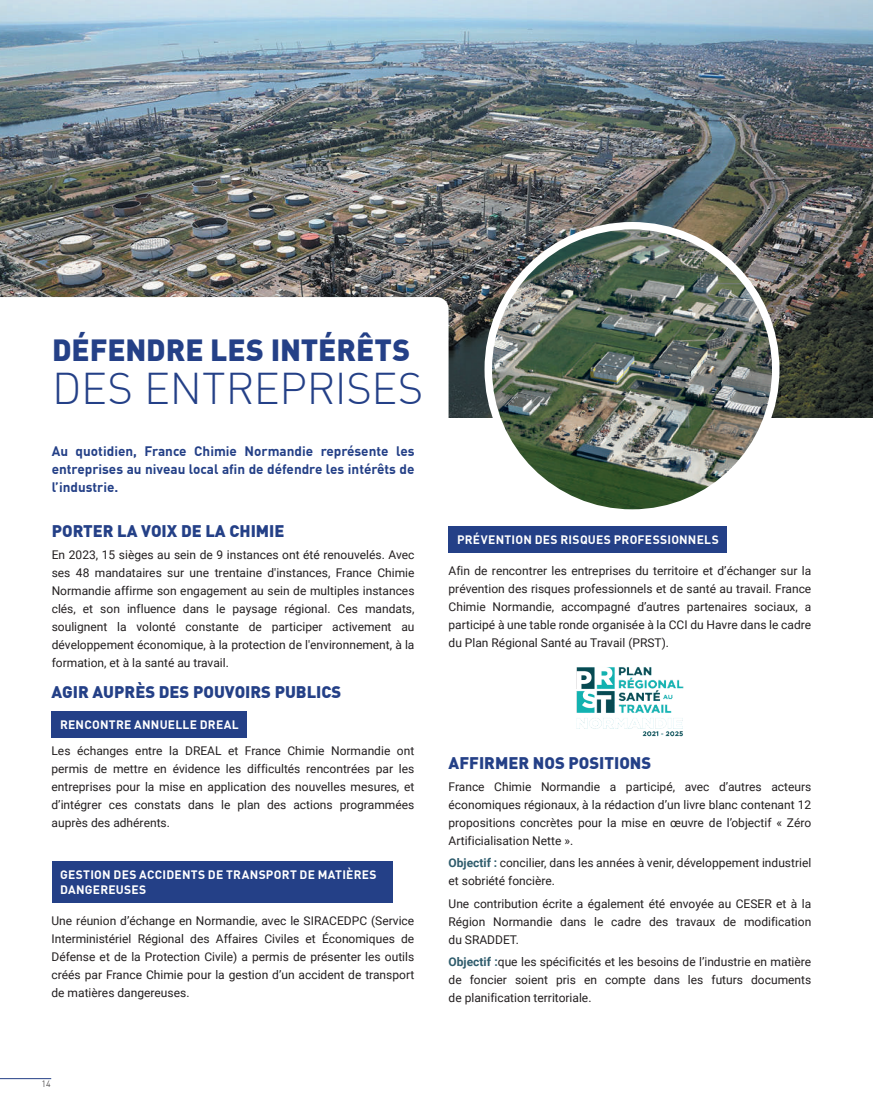
<style>
.page{position:relative;width:873px;height:1106px;background:#fff}
.page>*{position:absolute;margin:0;border:0;box-sizing:border-box;transform-origin:0 0}
.t1{font:300 43.5px "DIN Offc";letter-spacing:-.01em;color:#244087}
.t2{font:900 30px "DIN Offc";letter-spacing:-.005em;color:#244087}
.t3{font:900 16.5px "DIN Offc";color:#244087}
.t4{font:700 13.5px/18px "DIN Offc";color:#244087;text-align:justify}
.t5{font:12px/18px "Roboto";color:#231f20;text-align:justify}
.t6{font:700 12px/15px "DIN Offc";letter-spacing:.02em;color:#fff}
.t7{font:300 9px "DIN Offc";color:#231f20}
.s1{font-weight:700;color:#2f5c6c}
</style>
<div class="page">
<hr style="left:0;top:1078px;width:51px;height:1px;background:#244087">
<img style="left:0;top:0;width:872px;height:418px">
<svg style="left:0;top:297px;width:448px;height:121px"></svg>
<div style="left:51px;top:711px;width:196px;height:26px;background:#244087"></div>
<div style="left:51px;top:861px;width:341px;height:41px;background:#244087"></div>
<img style="left:488px;top:226px;width:287px;height:287px;border-radius:144px">
<div style="left:484px;top:222px;width:295px;height:295px;border:8px solid #fff;border-radius:50%"></div>
<img style="left:576px;top:667px;width:108px;height:70px">
<div style="left:448px;top:526px;width:279px;height:27px;background:#244087"></div>
<h2 class="t2" style="left:52px;top:329px;width:359px">DÉFENDRE LES INTÉRÊTS</h2>
<h1 class="t1" style="left:52px;top:361px;width:372px">DES ENTREPRISES</h1>
<p class="t4" style="left:52px;top:441px;width:364px">Au quotidien, France Chimie Normandie représente les entreprises au niveau local afin de défendre les intérêts de l’industrie.</p>
<h3 class="t3" style="left:52px;top:519px;width:234px">PORTER LA VOIX DE LA CHIMIE</h3>
<p class="t5" style="left:52px;top:545px;width:364px">En 2023, 15 sièges au sein de 9 instances ont été renouvelés. Avec ses 48 mandataires sur une trentaine d'instances, France Chimie Normandie affirme son engagement au sein de multiples instances clés, et son influence dans le paysage régional. Ces mandats, soulignent la volonté constante de participer activement au développement économique, à la protection de l'environnement, à la formation, et à la santé au travail.</p>
<h3 class="t3" style="left:51px;top:681px;width:291px">AGIR AUPRÈS DES POUVOIRS PUBLICS</h3>
<p class="t6" style="left:60px;top:716px;width:180px">RENCONTRE ANNUELLE DREAL</p>
<p class="t5" style="left:51px;top:741px;width:364px">Les échanges entre la DREAL et France Chimie Normandie ont permis de mettre en évidence les difficultés rencontrées par les entreprises pour la mise en application des nouvelles mesures, et d’intégrer ces constats dans le plan des actions programmées auprès des adhérents.</p>
<p class="t6" style="left:60px;top:867px;width:318px">GESTION DES ACCIDENTS DE TRANSPORT DE MATIÈRES<br>DANGEREUSES</p>
<p class="t5" style="left:51px;top:911px;width:364px">Une réunion d’échange en Normandie, avec le SIRACEDPC (Service Interministériel Régional des Affaires Civiles et Économiques de Défense et de la Protection Civile) a permis de présenter les outils créés par France Chimie pour la gestion d’un accident de transport de matières dangereuses.</p>
<p class="t6" style="left:457px;top:532px;width:263px">PRÉVENTION DES RISQUES PROFESSIONNELS</p>
<p class="t5" style="left:448px;top:561px;width:364px">Afin de rencontrer les entreprises du territoire et d’échanger sur la prévention des risques professionnels et de santé au travail. France Chimie Normandie, accompagné d’autres partenaires sociaux, a participé à une table ronde organisée à la CCI du Havre dans le cadre du Plan Régional Santé au Travail (PRST).</p>
<h3 class="t3" style="left:448px;top:752px;width:204px">AFFIRMER NOS POSITIONS</h3>
<p class="t5" style="left:448px;top:777px;width:364px">France Chimie Normandie a participé, avec d’autres acteurs économiques régionaux, à la rédaction d’un livre blanc contenant 12 propositions concrètes pour la mise en œuvre de l’objectif « Zéro Artificialisation Nette ».</p>
<p class="t5" style="left:448px;top:853px;width:364px"><span class="s1">Objectif :</span> concilier, dans les années à venir, développement industriel et sobriété foncière.</p>
<p class="t5" style="left:448px;top:894px;width:364px">Une contribution écrite a également été envoyée au CESER et à la Région Normandie dans le cadre des travaux de modification du SRADDET.</p>
<p class="t5" style="left:448px;top:952px;width:364px"><span class="s1">Objectif :</span>que les spécificités et les besoins de l’industrie en matière de foncier soient pris en compte dans les futurs documents de planification territoriale.</p>
<p class="t7" style="left:42px;top:1078px;width:11px">14</p>
</div>
